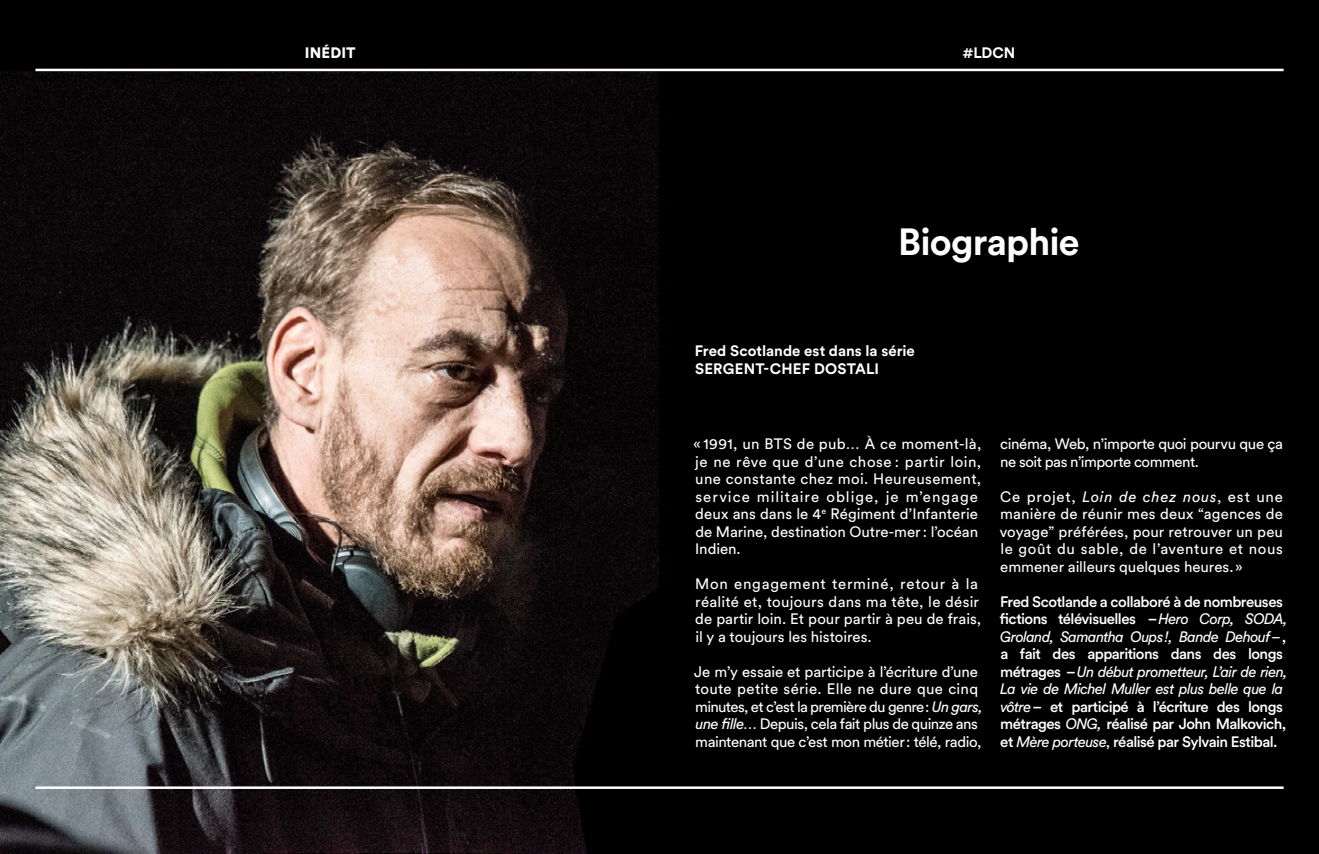
<style>
.page{position:relative;width:1319px;height:854px;background:#fff}
.page>*{position:absolute;margin:0;border:0;box-sizing:border-box;transform-origin:0 0}
.t1{font:700 37.5px "Circular Std";color:#fff}
.t2{font:15px/17.5px "Circular Std";letter-spacing:.005em;color:#fff}
.t3{font:500 15px/17.5px "Circular Std";letter-spacing:-.035em;color:#fff}
.t4{font:15px/17.5px "Circular Std";letter-spacing:-.025em;color:#fff}
.t5{font:15px/17.5px "Circular Std";letter-spacing:-.03em;color:#fff}
.t6{font:700 15px/17.5px "Circular Std";letter-spacing:.01em;color:#fff}
.t7{font:900 15px "Circular Std";color:#fff}
.s1{font-style:italic}
.s2{font-weight:400;font-style:italic}
.s3{font-weight:400}
</style>
<div class="page">
<img style="left:0;top:0;width:659px;height:854px">
<div style="left:659px;top:0;width:659px;height:854px;background:#000"></div>
<hr style="left:35px;top:69px;width:1248px;height:2px;background:#fff">
<hr style="left:35px;top:786px;width:1248px;height:3px;background:#fff">
<p class="t7" style="left:305px;top:43px;width:35px">inédit</p>
<p class="t6" style="left:962px;top:44px;width:54px">#LDCN</p>
<h1 class="t1" style="left:898px;top:217px;width:183px">Biographie</h1>
<p class="t6" style="left:694px;top:342px;width:221px">Fred Scotlande est dans la série<br>Sergent-chef Dostali</p>
<p class="t2" style="left:693px;top:435px;width:289px">« 1991, un BTS de pub… à ce moment-là, je ne rêve que d’une chose : partir loin, une constante chez moi. Heureusement, service militaire oblige, je m’engage deux ans dans le 4<sup>e</sup> Régiment d’Infanterie de Marine, destination Outre-mer: l’océan Indien.</p>
<p class="t2" style="left:695px;top:575px;width:288px">Mon engagement terminé, retour à la réalité et, toujours dans ma tête, le désir de partir loin. Et pour partir à peu de frais, il y a toujours les histoires.</p>
<p class="t4" style="left:694px;top:663px;width:290px">Je m’y essaie et participe à l’écriture d’une toute petite série. Elle ne dure que cinq minutes, et c’est la première du genre: <span class="s1">Un gars, une fille</span>… Depuis, cela fait plus de quinze ans maintenant que c’est mon métier: télé, radio,</p>
<p class="t5" style="left:1000px;top:435px;width:284px">cinéma, Web, n’importe quoi pourvu que ça ne soit pas n’importe comment.</p>
<p class="t2" style="left:999px;top:488px;width:285px;text-align:justify">Ce projet, <span class="s1">Loin de chez nous</span>, est une manière de réunir mes deux “agences de voyage” préférées, pour retrouver un peu le goût du sable, de l’aventure et nous emmener ailleurs quelques heures. »</p>
<p class="t3" style="left:999px;top:593px;width:289px">Fred Scotlande a collaboré à de nombreuses fictions télévisuelles –<span class="s2">Hero Corp, SODA, Groland, Samantha Oups!, Bande Dehouf–</span>, a fait des apparitions dans des longs métrages –<span class="s2">Un début prometteur, L’air de rien, La vie de Michel Muller est plus belle que la vôtre</span>– et participé à l’écriture des longs métrages <span class="s2">ONG,</span> réalisé par John Malkovich, et <span class="s2">Mère porteuse</span><span class="s3">,</span> réalisé par Sylvain Estibal.</p>
</div>
